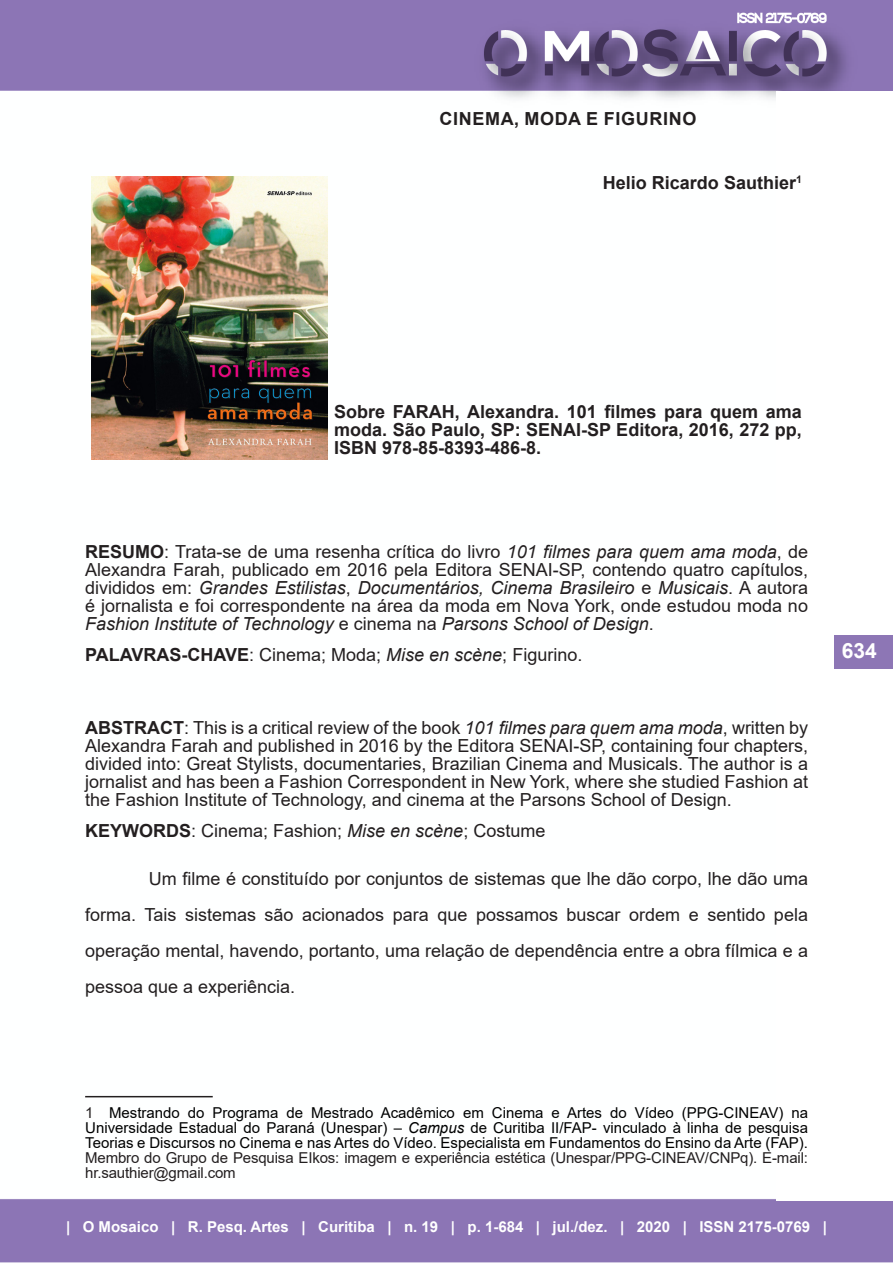
<style>
.page{position:relative;width:893px;height:1263px;background:#fff}
.page>*{position:absolute;margin:0;border:0;box-sizing:border-box;transform-origin:0 0}
.t1{font:700 21px "Arial";color:#fff}
.resumo{font:18px/18px "Arial";color:#231f20;text-align:justify}
.Corpo{font:18px/36px "Arial";color:#231f20;text-align:justify}
.referencias-negrito{font:700 18px/18px "Arial";color:#231f20;text-align:justify}
.palavra-chave_1{font:18px "Arial";color:#231f20}
.Autores{font:700 18px "Arial";color:#231f20}
.Título_1{font:700 18px "Arial";letter-spacing:.035em;color:#231f20}
.nota_rodape{font:15px/15px "Arial";letter-spacing:-.01em;color:#000;text-align:justify}
.t2{font:700 15px "Arial";color:#fff}
.s1{font-weight:700}
.s2{font-style:italic}
.s3{color:#231f20}
</style>
<div class="page">
<img style="left:0;top:0;width:893px;height:1263px">
<div style="left:777px;top:92px;width:116px;height:1109px;background:#fff"></div>
<div style="left:834px;top:635px;width:59px;height:33px;background:#8d76b5"></div>
<img style="left:91px;top:176px;width:236px;height:284px">
<hr style="left:85px;top:1096px;width:128px;height:1px;background:#231f20">
<p class="Título_1" style="left:440px;top:106px;width:258px">CINEMA, MODA E FIGURINO</p>
<p class="Autores" style="left:603px;top:170px;width:200px">Helio Ricardo Sauthier<sup>1</sup></p>
<p class="referencias-negrito" style="left:334px;top:403px;width:469px">Sobre FARAH, Alexandra. 101 filmes para quem ama moda. São Paulo, SP: SENAI-SP Editora, 2016, 272 pp, ISBN 978-85-8393-486-8.</p>
<p class="resumo" style="left:85px;top:542px;width:724px"><span class="s1">RESUMO</span>: Trata-se de uma resenha crítica do livro <span class="s2">101 filmes para quem ama moda</span>, de Alexandra Farah, publicado em 2016 pela Editora SENAI-SP, contendo quatro capítulos, divididos em: <span class="s2">Grandes Estilistas</span>, <span class="s2">Documentários, Cinema Brasileiro</span> e <span class="s2">Musicais</span>. A autora é jornalista e foi correspondente na área da moda em Nova York, onde estudou moda no <span class="s2">Fashion Institute of Technology</span> e cinema na <span class="s2">Parsons School of Design</span>.</p>
<p class="palavra-chave_1" style="left:85px;top:642px;width:499px"><span class="s1">PALAVRAS-CHAVE</span>: Cinema; Moda; <span class="s2">Mise en scène</span>; Figurino.</p>
<p class="resumo" style="left:85px;top:718px;width:724px"><span class="s1">ABSTRACT</span>: This is a critical review of the book <span class="s2">101 filmes para quem ama moda</span>, written by Alexandra Farah and published in 2016 by the Editora SENAI-SP, containing four chapters, divided into: Great Stylists, documentaries, Brazilian Cinema and Musicals. The author is a jornalist and has been a Fashion Correspondent in New York, where she studied Fashion at the Fashion Institute of Technology, and cinema at the Parsons School of Design.</p>
<p class="palavra-chave_1" style="left:85px;top:818px;width:462px"><span class="s1">KEYWORDS</span>: Cinema; Fashion; <span class="s2">Mise en scène</span>; Costume</p>
<p class="Corpo" style="left:85px;top:861px;width:724px;text-indent:64px">Um filme é constituído por conjuntos de sistemas que lhe dão corpo, lhe dão uma forma. Tais sistemas são acionados para que possamos buscar ordem e sentido pela operação mental, havendo, portanto, uma relação de dependência entre a obra fílmica e a pessoa que a experiência.</p>
<p class="t1" style="left:842px;top:636px;width:37px">634</p>
<p class="nota_rodape" style="left:85px;top:1105px;width:724px"><span class="s3">1</span> Mestrando do Programa de Mestrado Acadêmico em Cinema e Artes do Vídeo (PPG-CINEAV) na Universidade Estadual do Paraná (Unespar) – <span class="s2">Campus</span> de Curitiba II/FAP- vinculado à linha de pesquisa Teorias e Discursos no Cinema e nas Artes do Vídeo. Especialista em Fundamentos do Ensino da Arte (FAP).<br><span class="s3">Membro do Grupo de Pesquisa EIkos: imagem e experiência estética (Unespar/PPG-CINEAV/CNPq). E-mail: hr.sauthier@gmail.com</span></p>
<p class="t2" style="left:66px;top:1216px;width:762px">| O Mosaico | R. Pesq. Artes | Curitiba | n. 19 | p. 1-684 | jul./dez. | 2020 | ISSN 2175-0769 |</p>
</div>
